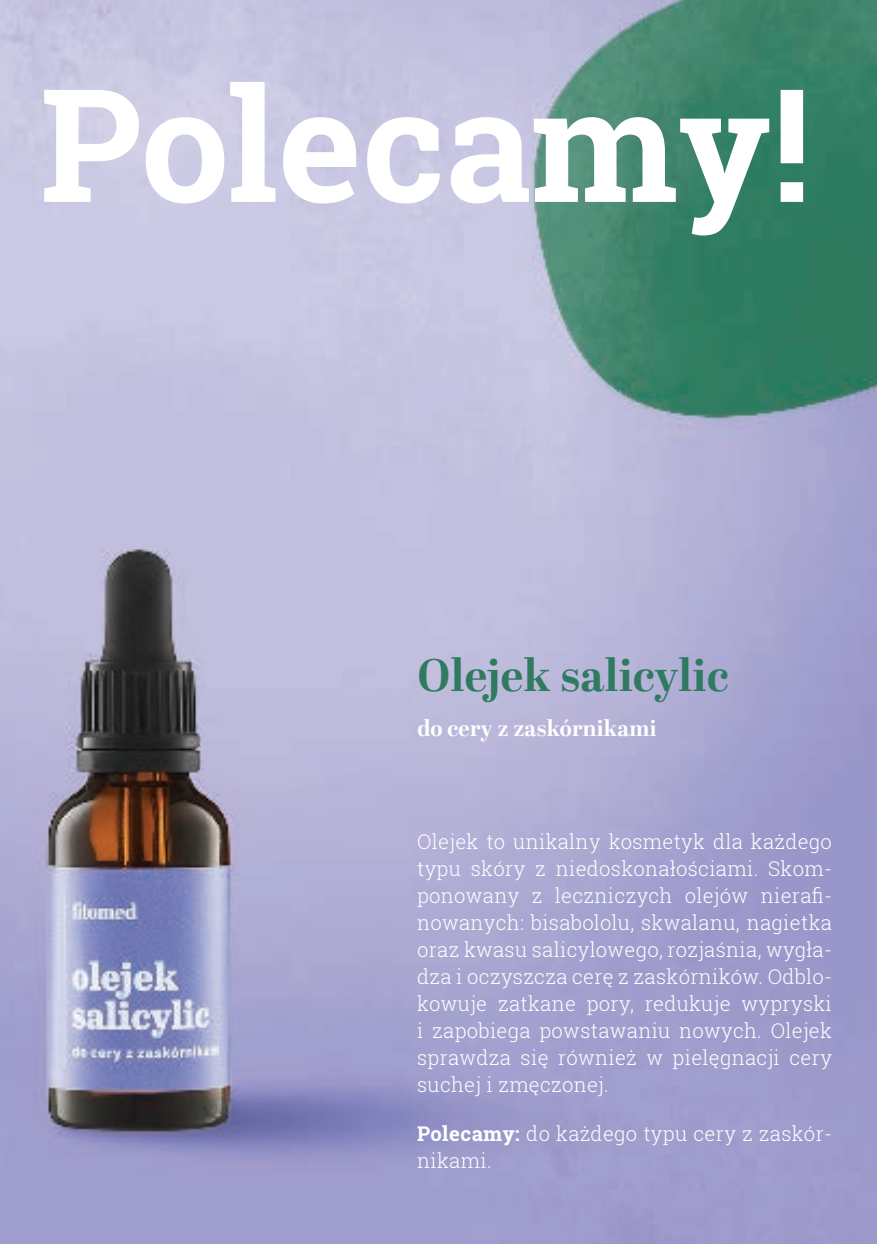
<style>
.page{position:relative;width:877px;height:1244px;background:#fff}
.page>*{position:absolute;margin:0;border:0;box-sizing:border-box;transform-origin:0 0}
.t1{font:700 157.5px "Roboto Slab";color:#fff}
.t2{font:700 45px "Abril Display";letter-spacing:.01em;color:#307a60}
.t3{font:700 22.5px "Abril Display";letter-spacing:.01em;color:#fff}
.t4{font:300 20.25px/27px "Roboto Slab";letter-spacing:.015em;color:#fff;text-align:justify}
.s1{font-weight:700}
</style>
<div class="page">
<img style="left:0;top:0;width:876px;height:1244px">
<h1 class="t1" style="left:40px;top:37px;width:772px">Polecamy!</h1>
<h2 class="t2" style="left:417px;top:644px;width:312px">Olejek salicylic</h2>
<p class="t3" style="left:417px;top:713px;width:241px">do cery z zaskórnikami</p>
<p class="t4" style="left:417px;top:827px;width:416px">Olejek to unikalny kosmetyk dla każdego typu skóry z niedoskonałościami. Skom&shy;ponowany z leczniczych olejów nierafi&shy;nowanych: bisabololu, skwalanu, nagietka oraz kwasu salicylowego, rozjaśnia, wygła&shy;dza i oczyszcza cerę z zaskórników. Odblo&shy;kowuje zatkane pory, redukuje wypryski i zapobiega powstawaniu nowych. Olejek sprawdza się również w pielęgnacji cery suchej i zmęczonej.</p>
<p class="t4" style="left:417px;top:1120px;width:416px"><span class="s1">Polecamy:</span> do każdego typu cery z zaskór&shy;nikami.</p>
</div>
